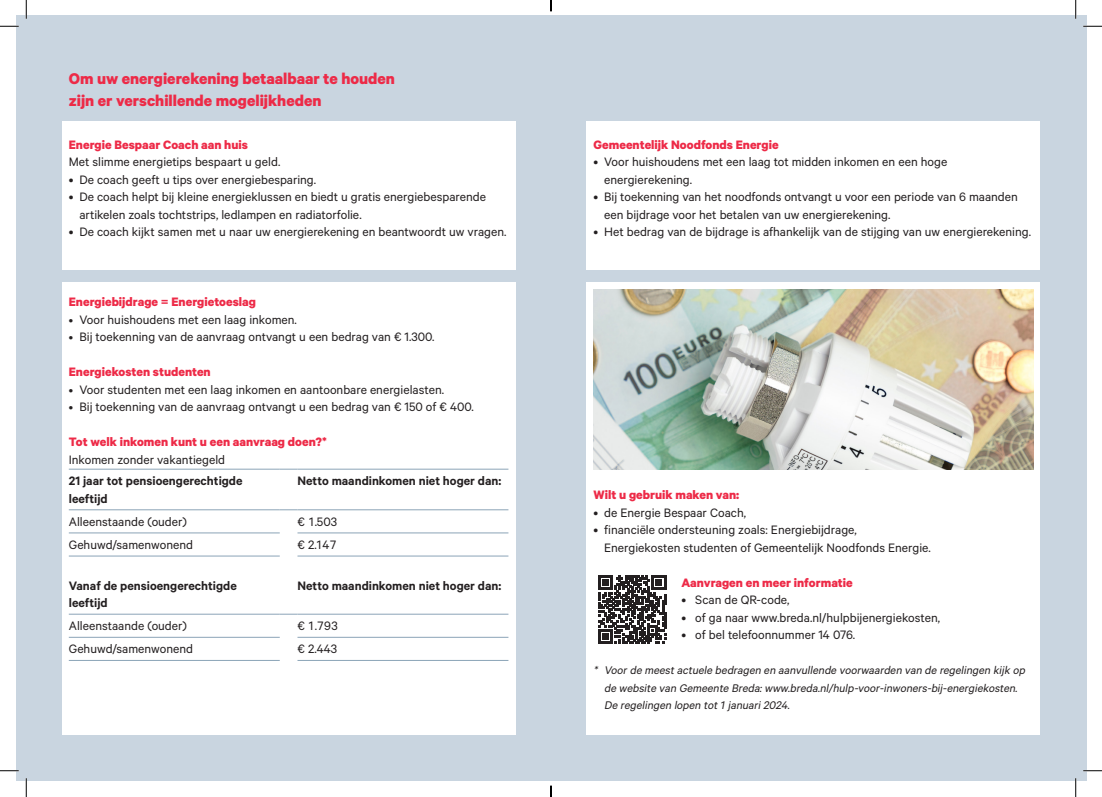
<style>
.page{position:relative;width:1102px;height:797px;background:#fff}
.page>*{position:absolute;margin:0;border:0;box-sizing:border-box;transform-origin:0 0}
.kop_wit{font:700 17.5px/22.5px "Calibre";color:#ed2a47}
.plat{font:13.75px/17.5px "Calibre";color:#231f20}
.kop{font:700 13.75px "Calibre";color:#ed2a47}
.kop_tabel{font:600 13.75px/17.5px "Calibre";color:#231f20}
.plat_tabel{font:13.75px "Calibre";color:#231f20}
.plat_wit{font:italic 12.5px/17.5px "Calibre";color:#231f20}
.s1{font-size:12.5px}
</style>
<div class="page">
<div style="left:16px;top:16px;width:1070px;height:765px;background:#c9d5e0"></div>
<div style="left:586px;top:122px;width:454px;height:148px;background:#fff"></div>
<div style="left:586px;top:282px;width:454px;height:453px;background:#fff"></div>
<div style="left:62px;top:122px;width:453px;height:148px;background:#fff"></div>
<div style="left:62px;top:282px;width:453px;height:453px;background:#fff"></div>
<hr style="left:69px;top:469px;width:211px;height:1px;background:#8ba4b7">
<hr style="left:69px;top:509px;width:211px;height:1px;background:#8ba4b7">
<svg style="left:280px;top:469px;width:17px;height:1px"></svg>
<svg style="left:280px;top:509px;width:17px;height:1px"></svg>
<hr style="left:297px;top:469px;width:211px;height:1px;background:#8ba4b7">
<hr style="left:297px;top:509px;width:211px;height:1px;background:#8ba4b7">
<hr style="left:69px;top:532px;width:211px;height:1px;background:#8ba4b7">
<hr style="left:297px;top:532px;width:211px;height:1px;background:#8ba4b7">
<hr style="left:69px;top:556px;width:211px;height:1px;background:#8ba4b7">
<hr style="left:297px;top:556px;width:211px;height:1px;background:#8ba4b7">
<hr style="left:69px;top:614px;width:211px;height:1px;background:#8ba4b7">
<svg style="left:280px;top:614px;width:17px;height:1px"></svg>
<hr style="left:297px;top:614px;width:211px;height:1px;background:#8ba4b7">
<hr style="left:69px;top:637px;width:211px;height:1px;background:#8ba4b7">
<hr style="left:69px;top:660px;width:211px;height:1px;background:#8ba4b7">
<hr style="left:297px;top:637px;width:211px;height:1px;background:#8ba4b7">
<hr style="left:297px;top:660px;width:211px;height:1px;background:#8ba4b7">
<img style="left:593px;top:290px;width:440px;height:179px">
<svg style="left:598px;top:575px;width:68px;height:68px"></svg>
<svg style="left:0;top:25px;width:19px;height:2px"></svg>
<svg style="left:1083px;top:25px;width:18px;height:2px"></svg>
<svg style="left:0;top:770px;width:19px;height:1px"></svg>
<svg style="left:1083px;top:770px;width:18px;height:1px"></svg>
<svg style="left:25px;top:0;width:2px;height:19px"></svg>
<svg style="left:25px;top:778px;width:2px;height:19px"></svg>
<svg style="left:1074px;top:0;width:2px;height:19px"></svg>
<svg style="left:1075px;top:778px;width:1px;height:19px"></svg>
<svg style="left:550px;top:785px;width:1px;height:12px"></svg>
<p class="kop_wit" style="left:69px;top:66px;width:327px">Om uw energierekening betaalbaar te houden zijn er verschillende mogelijkheden</p>
<p class="kop" style="left:69px;top:136px;width:181px">Energie Bespaar Coach aan huis</p>
<p class="plat" style="left:69px;top:153px;width:213px">Met slimme energietips bespaart u geld.</p>
<p class="plat" style="left:69px;top:170px;width:249px">• De coach geeft u tips over energiebesparing.</p>
<p class="plat" style="left:79px;top:188px;width:408px;text-indent:-11px">• De coach helpt bij kleine energieklussen en biedt u gratis energiebesparende artikelen zoals tochtstrips, ledlampen en radiatorfolie.</p>
<p class="plat" style="left:69px;top:223px;width:439px">• De coach kijkt samen met u naar uw energierekening en beantwoordt uw vragen.</p>
<p class="kop" style="left:69px;top:294px;width:189px">Energiebijdrage = Energietoeslag</p>
<p class="plat" style="left:69px;top:310px;width:230px"><span class="s1">•</span> Voor huishoudens met een laag inkomen.</p>
<p class="plat" style="left:69px;top:328px;width:367px"><span class="s1">•</span> Bij toekenning van de aanvraag ontvangt u een bedrag van € 1.300.</p>
<p class="kop" style="left:69px;top:364px;width:143px">Energiekosten studenten</p>
<p class="plat" style="left:69px;top:380px;width:377px"><span class="s1">•</span> Voor studenten met een laag inkomen en aantoonbare energielasten.</p>
<p class="plat" style="left:69px;top:398px;width:406px"><span class="s1">•</span> Bij toekenning van de aanvraag ontvangt u een bedrag van € 150 of € 400.</p>
<p class="kop" style="left:69px;top:434px;width:259px">Tot welk inkomen kunt u een aanvraag doen?*</p>
<p class="plat_tabel" style="left:69px;top:451px;width:158px">Inkomen zonder vakantiegeld</p>
<p class="kop_tabel" style="left:69px;top:472px;width:175px">21 jaar tot pensioengerechtigde leeftijd</p>
<p class="kop_tabel" style="left:297px;top:472px;width:205px">Netto maandinkomen niet hoger dan:</p>
<p class="plat_tabel" style="left:69px;top:513px;width:119px">Alleenstaande (ouder)</p>
<p class="plat_tabel" style="left:297px;top:513px;width:41px">€ 1.503</p>
<p class="plat_tabel" style="left:69px;top:536px;width:126px">Gehuwd/samenwonend</p>
<p class="plat_tabel" style="left:297px;top:536px;width:40px">€ 2.147</p>
<p class="kop_tabel" style="left:69px;top:576px;width:169px">Vanaf de pensioengerechtigde leeftijd</p>
<p class="kop_tabel" style="left:297px;top:576px;width:205px">Netto maandinkomen niet hoger dan:</p>
<p class="plat_tabel" style="left:69px;top:618px;width:119px">Alleenstaande (ouder)</p>
<p class="plat_tabel" style="left:297px;top:618px;width:42px">€ 1.793</p>
<p class="plat_tabel" style="left:69px;top:641px;width:126px">Gehuwd/samenwonend</p>
<p class="plat_tabel" style="left:297px;top:641px;width:41px">€ 2.443</p>
<p class="kop" style="left:593px;top:136px;width:187px">Gemeentelijk Noodfonds Energie</p>
<p class="plat" style="left:604px;top:153px;width:344px;text-indent:-11px">• Voor huishoudens met een laag tot midden inkomen en een hoge energierekening.</p>
<p class="plat" style="left:604px;top:188px;width:415px;text-indent:-11px">• Bij toekenning van het noodfonds ontvangt u voor een periode van 6 maanden een bijdrage voor het betalen van uw energierekening.</p>
<p class="plat" style="left:593px;top:223px;width:439px">• Het bedrag van de bijdrage is afhankelijk van de stijging van uw energierekening.</p>
<p class="kop" style="left:593px;top:486px;width:147px">Wilt u gebruik maken van:</p>
<p class="plat" style="left:593px;top:503px;width:154px">• de Energie Bespaar Coach,</p>
<p class="plat" style="left:604px;top:520px;width:328px;text-indent:-11px">• financiële ondersteuning zoals: Energiebijdrage,<br>Energiekosten studenten of Gemeentelijk Noodfonds Energie.</p>
<p class="kop" style="left:681px;top:574px;width:173px">Aanvragen en meer informatie</p>
<p class="plat" style="left:681px;top:590px;width:110px">• Scan de QR-code,</p>
<p class="plat" style="left:681px;top:608px;width:260px">• of ga naar www.breda.nl/hulpbijenergiekosten,</p>
<p class="plat" style="left:681px;top:625px;width:175px">• of bel telefoonnummer 14 076.</p>
<p class="plat_wit" style="left:604px;top:661px;width:424px;text-indent:-11px">* Voorde meestactuele bedragen en aanvullende voorwaarden van de regelingen kijk op de website van Gemeente Breda:www.breda.nl/hulp-voor-inwoners-bij-energiekosten.<br>De regelingen lopen tot1 januari2024.</p>
</div>
